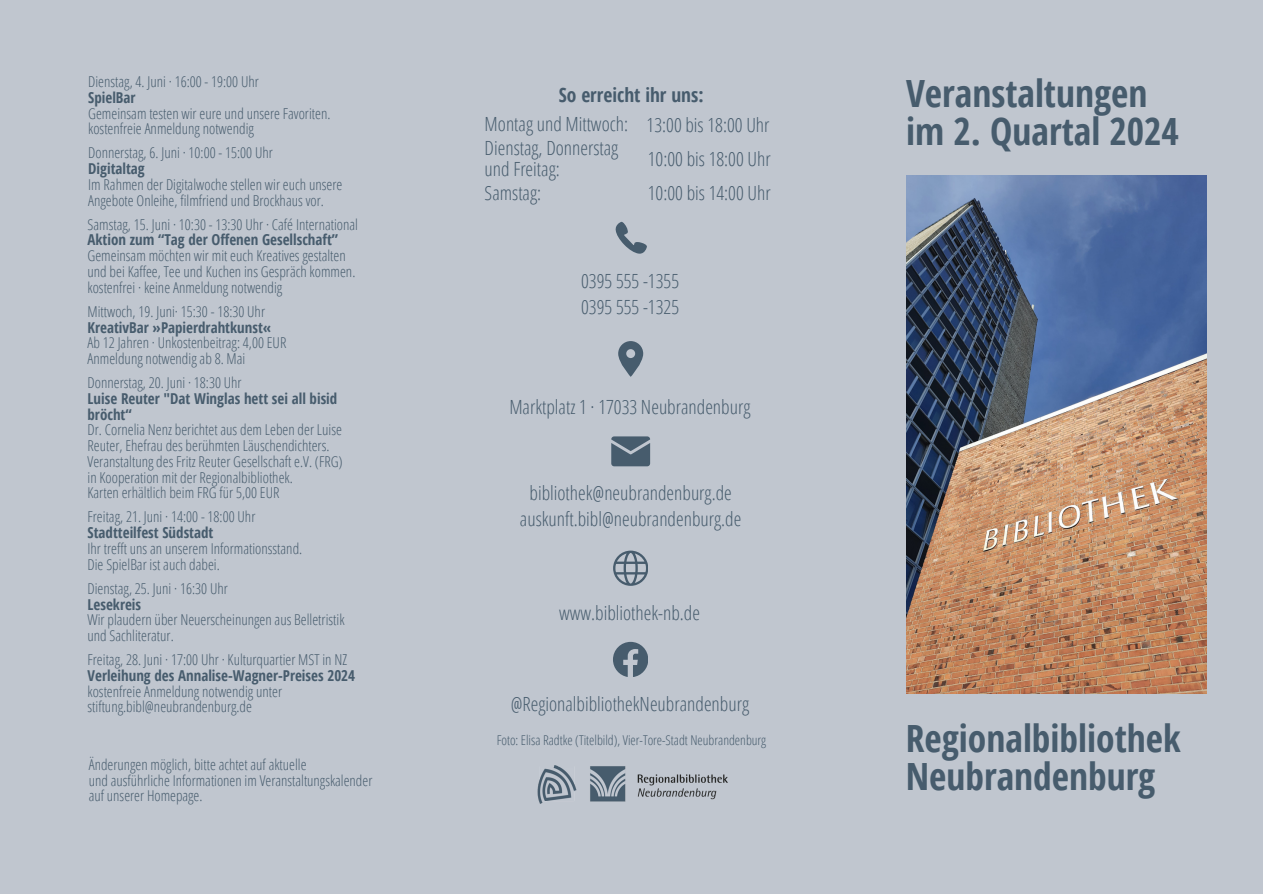
<style>
.page{position:relative;width:1263px;height:894px;background:#fff}
.page>*{position:absolute;margin:0;border:0;box-sizing:border-box;transform-origin:0 0}
.t1{font:700 37.5px/38.2px "Open Sans Condensed";color:#475c6d}
.t2{font:300 19.5px/25.8px "Open Sans Condensed";color:#475c6d}
.t3{font:700 19.5px "Open Sans Condensed";color:#475c6d}
.t4{font:300 15px/15.8px "Open Sans Condensed";color:#475c6d}
.t5{font:700 15px/15.8px "Open Sans Condensed";color:#475c6d}
.t6{font:300 13.5px "Open Sans Condensed";color:#475c6d}
</style>
<div class="page">
<div style="left:0;top:0;width:1263px;height:893px;background:#c0c6cf"></div>
<img style="left:906px;top:175px;width:300px;height:518px">
<svg style="left:613px;top:641px;width:35px;height:35px"></svg>
<svg style="left:616px;top:222px;width:30px;height:31px"></svg>
<svg style="left:618px;top:341px;width:25px;height:36px"></svg>
<svg style="left:613px;top:550px;width:35px;height:35px"></svg>
<svg style="left:611px;top:436px;width:39px;height:30px"></svg>
<img style="left:537px;top:765px;width:191px;height:38px">
<h3 class="t4" style="left:88px;top:73px;width:172px">Dienstag, 4. Juni · 16:00 - 19:00 Uhr</h3>
<p class="t5" style="left:88px;top:89px;width:49px">SpielBar</p>
<h3 class="t4" style="left:88px;top:105px;width:244px">Gemeinsam testen wir eure und unsere Favoriten.</h3>
<p class="t4" style="left:88px;top:121px;width:167px">kostenfreie Anmeldung notwendig</p>
<p class="t4" style="left:88px;top:145px;width:186px">Donnerstag, 6. Juni · 10:00 - 15:00 Uhr</p>
<h3 class="t5" style="left:88px;top:160px;width:58px">Digitaltag</h3>
<p class="t4" style="left:88px;top:176px;width:256px">Im Rahmen der Digitalwoche stellen wir euch unsere<br>Angebote Onleihe, filmfriend und Brockhaus vor.</p>
<h3 class="t4" style="left:88px;top:216px;width:272px">Samstag, 15. Juni · 10:30 - 13:30 Uhr · Café International</h3>
<h3 class="t5" style="left:88px;top:232px;width:252px">Aktion zum “Tag der Offenen Gesellschaft”</h3>
<h3 class="t4" style="left:88px;top:247px;width:260px">Gemeinsam möchten wir mit euch Kreatives gestalten</h3>
<p class="t4" style="left:88px;top:263px;width:269px">und bei Kaffee, Tee und Kuchen ins Gespräch kommen.</p>
<h3 class="t4" style="left:88px;top:279px;width:196px">kostenfrei · keine Anmeldung notwendig</h3>
<p class="t4" style="left:88px;top:303px;width:179px">Mittwoch, 19. Juni· 15:30 - 18:30 Uhr</p>
<p class="t5" style="left:88px;top:319px;width:185px">KreativBar »Papierdrahtkunst«</p>
<h2 class="t4" style="left:88px;top:334px;width:200px">Ab 12 Jahren · Unkostenbeitrag: 4,00 EUR</h2>
<h3 class="t4" style="left:88px;top:350px;width:159px">Anmeldung notwendig ab 8. Mai</h3>
<p class="t4" style="left:88px;top:374px;width:156px">Donnerstag, 20. Juni · 18:30 Uhr</p>
<p class="t5" style="left:88px;top:390px;width:251px">Luise Reuter "Dat Winglas hett sei all bisid bröcht“</p>
<p class="t4" style="left:88px;top:421px;width:257px">Dr. Cornelia Nenz berichtet aus dem Leben der Luise<br>Reuter, Ehefrau des berühmten Läuschendichters.<br>Veranstaltung des Fritz Reuter Gesellschaft e.V. (FRG)</p>
<p class="t4" style="left:88px;top:469px;width:207px">in Kooperation mit der Regionalbibliothek.</p>
<p class="t4" style="left:88px;top:484px;width:193px">Karten erhältlich beim FRG für 5,00 EUR</p>
<p class="t4" style="left:88px;top:508px;width:169px">Freitag, 21. Juni · 14:00 - 18:00 Uhr</p>
<p class="t5" style="left:88px;top:524px;width:127px">Stadtteilfest Südstadt</p>
<p class="t4" style="left:88px;top:540px;width:216px">Ihr trefft uns an unserem Informationsstand.</p>
<p class="t4" style="left:88px;top:556px;width:134px">Die SpielBar ist auch dabei.</p>
<p class="t4" style="left:88px;top:580px;width:142px">Dienstag, 25. Juni · 16:30 Uhr</p>
<p class="t5" style="left:88px;top:595px;width:55px">Lesekreis</p>
<p class="t4" style="left:88px;top:611px;width:258px">Wir plaudern über Neuerscheinungen aus Belletristik und Sachliteratur.</p>
<p class="t4" style="left:88px;top:651px;width:261px">Freitag, 28. Juni · 17:00 Uhr · Kulturquartier MST in NZ</p>
<p class="t5" style="left:88px;top:667px;width:269px">Verleihung des Annalise-Wagner-Preises 2024</p>
<p class="t4" style="left:88px;top:682px;width:196px">kostenfreie Anmeldung notwendig unter stiftung.bibl@neubrandenburg.de</p>
<p class="t4" style="left:89px;top:755px;width:219px">Änderungen möglich, bitte achtet auf aktuelle</p>
<p class="t4" style="left:89px;top:771px;width:285px">und ausführliche Informationen im Veranstaltungskalender</p>
<p class="t4" style="left:89px;top:787px;width:115px">auf unserer Homepage.</p>
<p class="t3" style="left:559px;top:81px;width:146px">So erreicht ihr uns:</p>
<p class="t2" style="left:485px;top:112px;width:145px;line-height:23.7px">Montag und Mittwoch:<br>Dienstag, Donnerstag</p>
<p class="t2" style="left:485px;top:157px;width:77px;line-height:23.7px">und Freitag:<br>Samstag:</p>
<p class="t2" style="left:647px;top:111px;width:124px">13:00 bis 18:00 Uhr</p>
<p class="t2" style="left:648px;top:145px;width:124px">10:00 bis 18:00 Uhr</p>
<p class="t2" style="left:648px;top:179px;width:124px">10:00 bis 14:00 Uhr</p>
<p class="t2" style="left:581px;top:267px;width:99px">0395 555 -1355<br>0395 555 -1325</p>
<p class="t2" style="left:509px;top:393px;width:243px">Marktplatz 1 · 17033 Neubrandenburg</p>
<p class="t2" style="left:520px;top:479px;width:223px;text-align:center">bibliothek@neubrandenburg.de auskunft.bibl@neubrandenburg.de</p>
<p class="t2" style="left:559px;top:599px;width:143px">www.bibliothek-nb.de</p>
<p class="t2" style="left:511px;top:690px;width:240px">@RegionalbibliothekNeubrandenburg</p>
<p class="t6" style="left:497px;top:730px;width:271px">Foto: Elisa Radtke (Titelbild), Vier-Tore-Stadt Neubrandenburg</p>
<p class="t1" style="left:906px;top:73px;width:274px">Veranstaltungen im 2. Quartal 2024</p>
<p class="t1" style="left:906px;top:718px;width:277px">Regionalbibliothek<br>Neubrandenburg</p>
</div>
